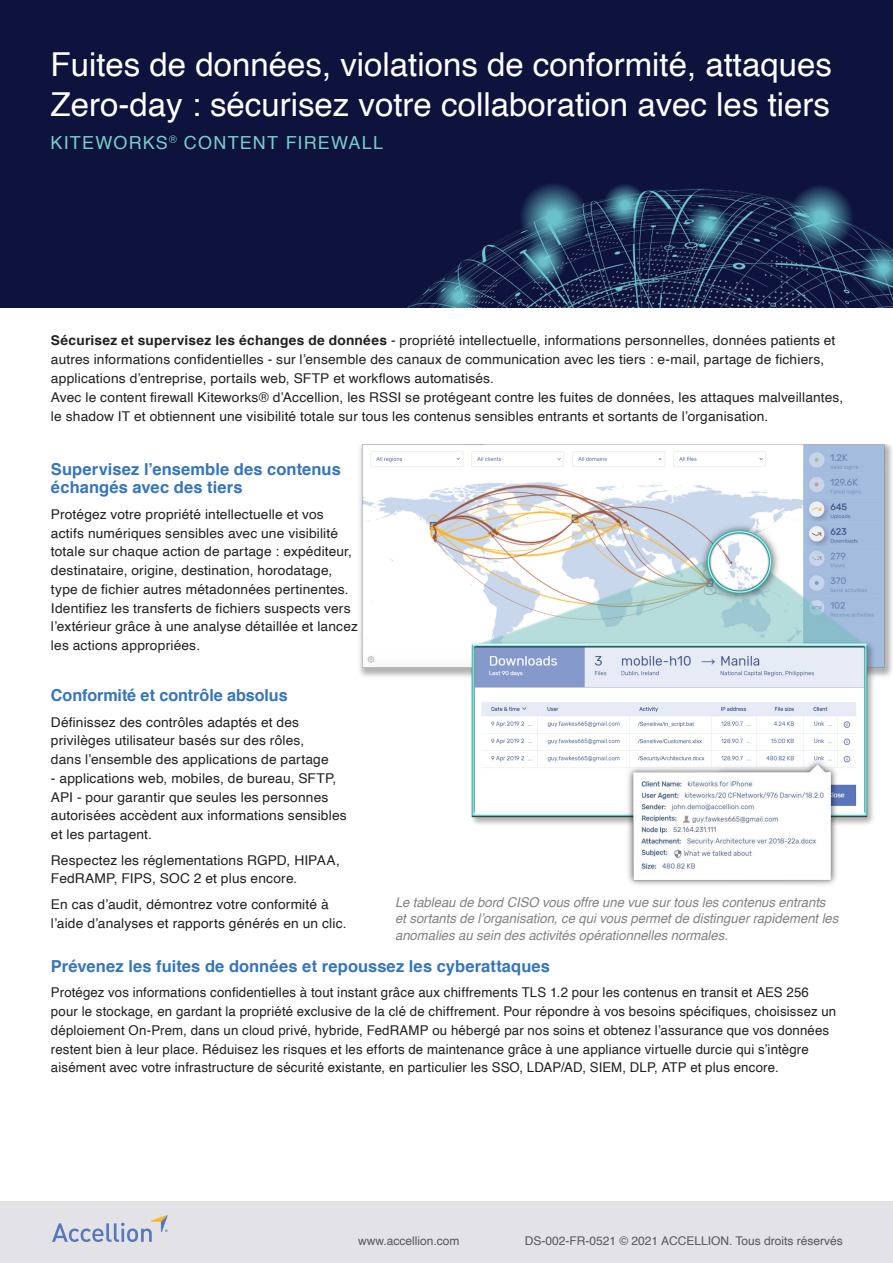
<style>
.page{position:relative;width:893px;height:1263px;background:#fff}
.page>*{position:absolute;margin:0;border:0;box-sizing:border-box;transform-origin:0 0}
.t1{font:33px/40.5px "Helvetica";color:#fff}
.Light_H1{font:18px "Helvetica";letter-spacing:.065em;color:#78cccb}
.t2{font:700 16.5px/18.8px "Helvetica";letter-spacing:.005em;color:#3575bb}
.t3{font:13.5px/18.8px "Helvetica";letter-spacing:.01em;color:#231f20}
.t4{font:italic 13.5px/16.2px "Helvetica";color:#808285}
.t5{font:12px "Helvetica";color:#57585a}
.s1{font-weight:700}
</style>
<div class="page">
<div style="left:0;top:0;width:893px;height:308px;background:#0d133c"></div>
<div style="left:0;top:1202px;width:893px;height:61px;background:#e3e2e7"></div>
<svg style="left:52px;top:1215px;width:116px;height:27px"></svg>
<img style="left:408px;top:184px;width:485px;height:123px">
<img style="left:359px;top:444px;width:533px;height:441px">
<p class="t1" style="left:51px;top:45px;width:783px">Fuites de données, violations de conformité, attaques<br>Zero-day : sécurisez votre collaboration avec les tiers</p>
<p class="Light_H1" style="left:51px;top:129px;width:334px">KITEWORKS<sup>®</sup> CONTENT FIREWALL</p>
<p class="t3" style="left:51px;top:331px;width:786px"><span class="s1">Sécurisez et supervisez les échanges de données</span> - propriété intellectuelle, informations personnelles, données patients et autres informations confidentielles - sur l’ensemble des canaux de communication avec les tiers : e-mail, partage de fichiers, applications d’entreprise, portails web, SFTP et workflows automatisés.</p>
<p class="t3" style="left:51px;top:388px;width:794px">Avec le content firewall Kiteworks® d’Accellion, les RSSI se protégeant contre les fuites de données, les attaques malveillantes, le shadow IT et obtiennent une visibilité totale sur tous les contenus sensibles entrants et sortants de l’organisation.</p>
<p class="t2" style="left:51px;top:460px;width:291px">Supervisez l’ensemble des contenus échangés avec des tiers</p>
<p class="t3" style="left:51px;top:505px;width:308px">Protégez votre propriété intellectuelle et vos actifs numériques sensibles avec une visibilité totale sur chaque action de partage : expéditeur, destinataire, origine, destination, horodatage, type de fichier autres métadonnées pertinentes.<br>Identifiez les transferts de fichiers suspects vers l’extérieur grâce à une analyse détaillée et lancez les actions appropriées.</p>
<p class="t2" style="left:51px;top:686px;width:238px">Conformité et contrôle absolus</p>
<p class="t3" style="left:51px;top:713px;width:279px">Définissez des contrôles adaptés et des privilèges utilisateur basés sur des rôles, dans l’ensemble des applications de partage</p>
<p class="t3" style="left:51px;top:769px;width:297px">- applications web, mobiles, de bureau, SFTP, API - pour garantir que seules les personnes autorisées accèdent aux informations sensibles et les partagent.</p>
<p class="t3" style="left:51px;top:851px;width:290px">Respectez les réglementations RGPD, HIPAA,<br>FedRAMP, FIPS, SOC 2 et plus encore.</p>
<p class="t3" style="left:51px;top:895px;width:297px">En cas d’audit, démontrez votre conformité à l’aide d’analyses et rapports générés en un clic.</p>
<p class="t4" style="left:395px;top:895px;width:445px">Le tableau de bord CISO vous offre une vue sur tous les contenus entrants et sortants de l’organisation, ce qui vous permet de distinguer rapidement les anomalies au sein des activités opérationnelles normales.</p>
<p class="t2" style="left:51px;top:957px;width:501px">Prévenez les fuites de données et repoussez les cyberattaques</p>
<p class="t3" style="left:51px;top:983px;width:787px">Protégez vos informations confidentielles à tout instant grâce aux chiffrements TLS 1.2 pour les contenus en transit et AES 256 pour le stockage, en gardant la propriété exclusive de la clé de chiffrement. Pour répondre à vos besoins spécifiques, choisissez un déploiement On-Prem, dans un cloud privé, hybride, FedRAMP ou hébergé par nos soins et obtenez l’assurance que vos données restent bien à leur place. Réduisez les risques et les efforts de maintenance grâce à une appliance virtuelle durcie qui s’intègre aisément avec votre infrastructure de sécurité existante, en particulier les SSO, LDAP/AD, SIEM, DLP, ATP et plus encore.</p>
<p class="t5" style="left:358px;top:1232px;width:103px">www.accellion.com</p>
<p class="t5" style="left:525px;top:1232px;width:320px">DS-002-FR-0521 © 2021 ACCELLION. Tous droits réservés</p>
</div>
